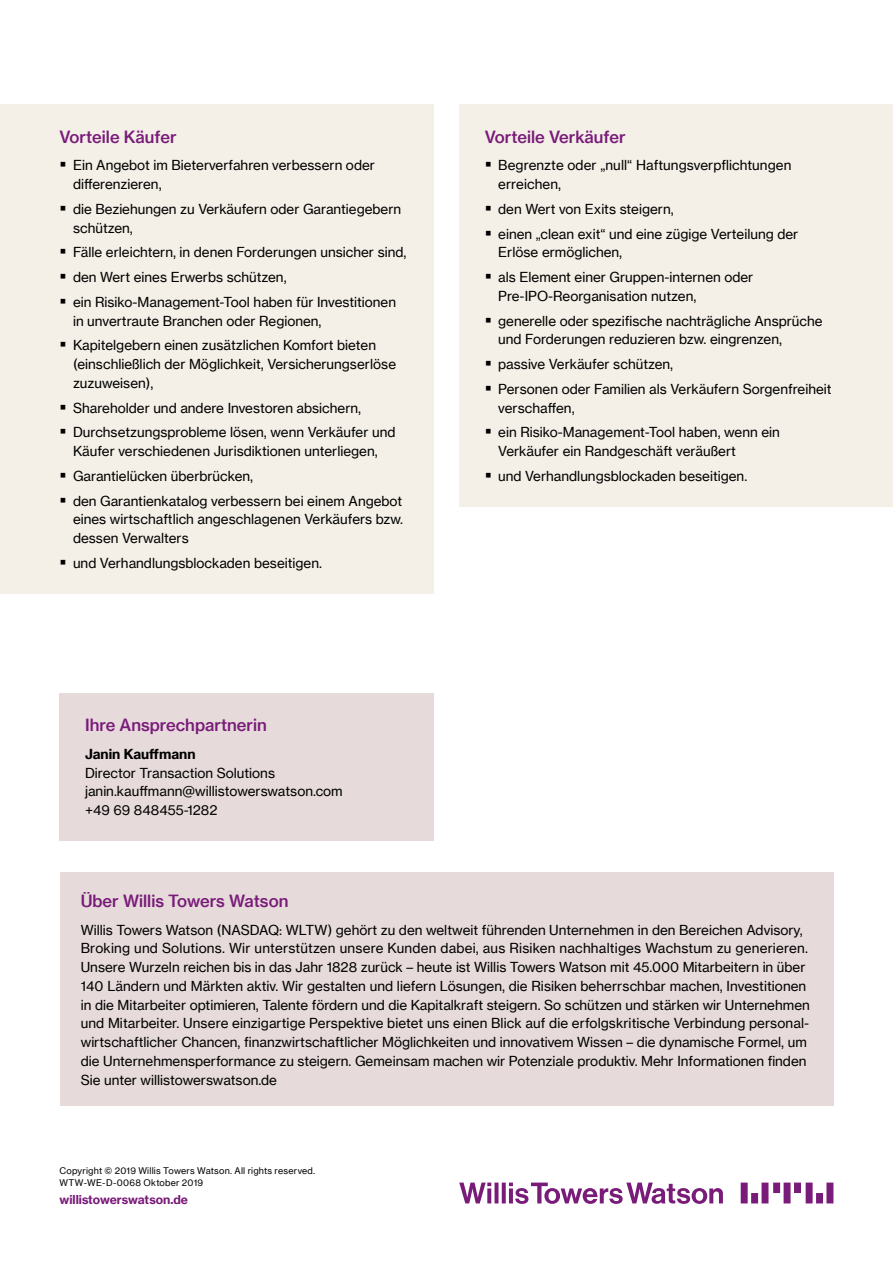
<style>
.page{position:relative;width:893px;height:1263px;background:#fff}
.page>*{position:absolute;margin:0;border:0;box-sizing:border-box;transform-origin:0 0}
.t1{font:16.5px "N Haas Grotesk TX Pro 65 Md";color:#791b79}
.t2{font:13.5px/18.8px "N Haas Grotesk TX Pro 55 Rg";color:#000}
.t3{font:13.5px "N Haas Grotesk TX Pro 75 Bd";color:#000}
.t4{font:12px "N Haas Grotesk TX Pro 75 Bd";color:#791b79}
.t5{font:9px/12px "N Haas Grotesk TX Pro 55 Rg";letter-spacing:.025em;color:#000}
</style>
<div class="page">
<div style="left:60px;top:873px;width:773px;height:233px;background:#e6dbda"></div>
<div style="left:0;top:104px;width:434px;height:489px;background:#f4f0e7"></div>
<div style="left:459px;top:104px;width:434px;height:402px;background:#f4f0e7"></div>
<div style="left:60px;top:693px;width:374px;height:147px;background:#e6dbda"></div>
<svg style="left:459px;top:1182px;width:374px;height:22px"></svg>
<p class="t1" style="left:60px;top:126px;width:119px">Vorteile Käufer</p>
<p class="t2" style="left:73px;top:156px;width:303px">Ein Angebot im Bieterverfahren verbessern oder differenzieren,</p>
<p class="t2" style="left:73px;top:199px;width:330px">die Beziehungen zu Verkäufern oder Garantiegebern schützen,</p>
<p class="t2" style="left:73px;top:240px;width:335px;line-height:24.8px">Fälle erleichtern, in denen Forderungen unsicher sind, den Wert eines Erwerbs schützen,<br>ein Risiko-Management-Tool haben für Investitionen</p>
<p class="t2" style="left:73px;top:308px;width:305px;line-height:24.8px">in unvertraute Branchen oder Regionen,<br>Kapitelgebern einen zusätzlichen Komfort bieten</p>
<p class="t2" style="left:73px;top:355px;width:325px">(einschließlich der Möglichkeit, Versicherungserlöse zuzuweisen),</p>
<p class="t2" style="left:73px;top:395px;width:324px;line-height:24.8px">Shareholder und andere Investoren absichern,<br>Durchsetzungsprobleme lösen, wenn Verkäufer und</p>
<p class="t2" style="left:73px;top:439px;width:331px;line-height:24.8px">Käufer verschiedenen Jurisdiktionen unterliegen,<br>Garantielücken überbrücken,<br>den Garantienkatalog verbessern bei einem Angebot</p>
<p class="t2" style="left:73px;top:510px;width:332px">eines wirtschaftlich angeschlagenen Verkäufers bzw. dessen Verwalters</p>
<p class="t2" style="left:73px;top:553px;width:250px">und Verhandlungsblockaden beseitigen.</p>
<p class="t1" style="left:85px;top:715px;width:183px">Ihre Ansprechpartnerin</p>
<p class="t3" style="left:85px;top:745px;width:112px">Janin Kauffmann</p>
<p class="t2" style="left:85px;top:763px;width:259px">Director Transaction Solutions janin.kauffmann@willistowerswatson.com +49 69 848455-1282</p>
<p class="t1" style="left:485px;top:126px;width:142px">Vorteile Verkäufer</p>
<p class="t2" style="left:498px;top:156px;width:295px">Begrenzte oder „null“ Haftungsverpflichtungen erreichen,</p>
<p class="t2" style="left:498px;top:196px;width:302px;line-height:24.8px">den Wert von Exits steigern,<br>einen „clean exit“ und eine zügige Verteilung der</p>
<p class="t2" style="left:498px;top:240px;width:257px;line-height:24.8px">Erlöse ermöglichen,<br>als Element einer Gruppen-internen oder</p>
<p class="t2" style="left:498px;top:284px;width:326px;line-height:24.8px">Pre-IPO-Reorganisation nutzen,<br>generelle oder spezifische nachträgliche Ansprüche</p>
<p class="t2" style="left:498px;top:327px;width:335px;line-height:24.8px">und Forderungen reduzieren bzw. eingrenzen, passive Verkäufer schützen,<br>Personen oder Familien als Verkäufern Sorgenfreiheit</p>
<p class="t2" style="left:498px;top:395px;width:283px;line-height:24.8px">verschaffen,<br>ein Risiko-Management-Tool haben, wenn ein</p>
<p class="t2" style="left:498px;top:439px;width:250px;line-height:24.8px">Verkäufer ein Randgeschäft veräußert und Verhandlungsblockaden beseitigen.</p>
<p class="t1" style="left:81px;top:891px;width:209px">Über Willis Towers Watson</p>
<p class="t2" style="left:81px;top:920px;width:730px">Willis Towers Watson (NASDAQ: WLTW) gehört zu den weltweit führenden Unternehmen in den Bereichen Advisory, Broking und Solutions. Wir unterstützen unsere Kunden dabei, aus Risiken nachhaltiges Wachstum zu generieren.<br>Unsere Wurzeln reichen bis in das Jahr 1828 zurück – heute ist Willis Towers Watson mit 45.000 Mitarbeitern in über 140 Ländern und Märkten aktiv. Wir gestalten und liefern Lösungen, die Risiken beherrschbar machen, Investitionen in die Mitarbeiter optimieren, Talente fördern und die Kapitalkraft steigern. So schützen und stärken wir Unternehmen und Mitarbeiter. Unsere einzigartige Perspektive bietet uns einen Blick auf die erfolgskritische Verbindung personal&shy;wirtschaftlicher Chancen, finanzwirtschaftlicher Möglichkeiten und innovativem Wissen – die dynamische Formel, um die Unternehmensperformance zu steigern. Gemeinsam machen wir Potenziale produktiv. Mehr Informationen finden Sie unter willistowerswatson.de</p>
<p class="t5" style="left:60px;top:1164px;width:257px">Copyright © 2019 Willis Towers Watson. All rights reserved.<br>WTW-WE-D-0068 Oktober 2019</p>
<p class="t4" style="left:60px;top:1191px;width:130px">willistowerswatson.de</p>
</div>
